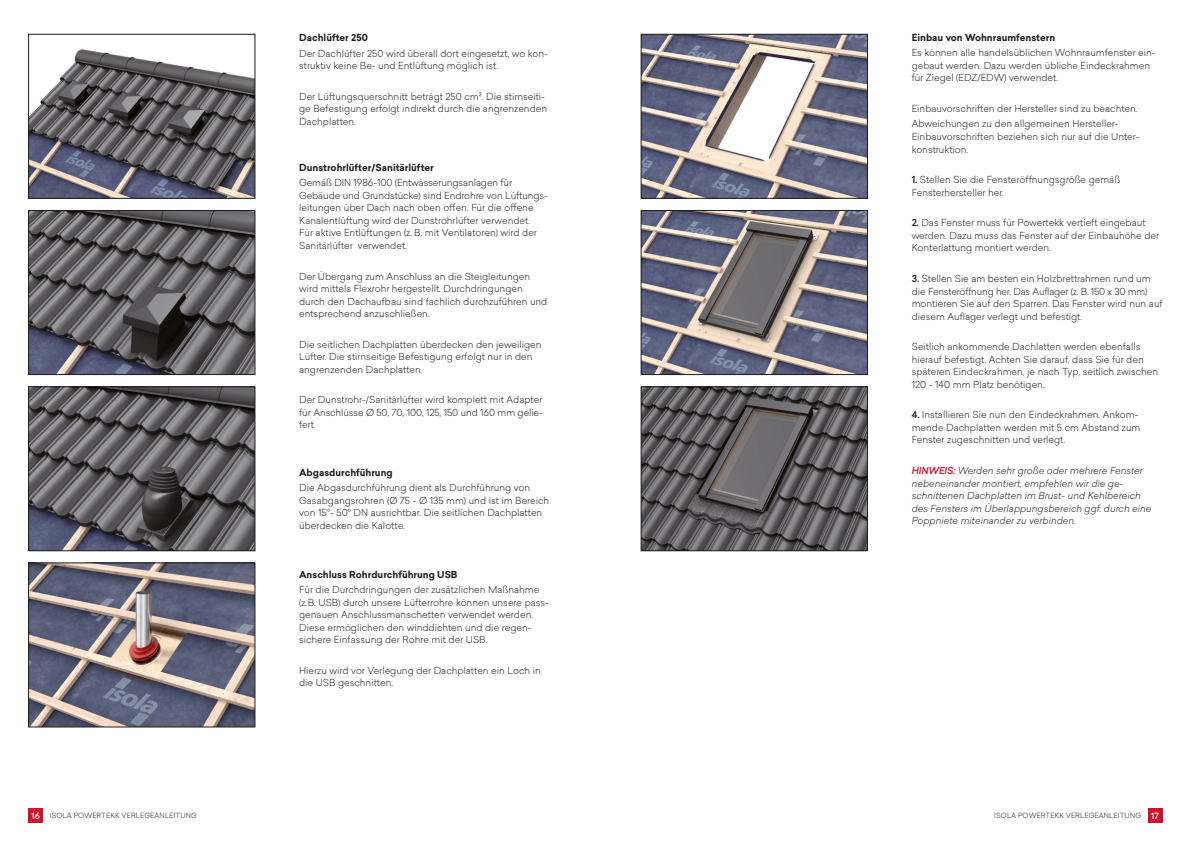
<style>
.page{position:relative;width:1191px;height:842px;background:#fff}
.page>*{position:absolute;margin:0;border:0;box-sizing:border-box;transform-origin:0 0}
.t1{font:300 9.5px/12.5px "Sailec";color:#1d1d1b}
.t2{font:italic 300 9.5px/12.5px "Sailec";color:#1d1d1b}
.t3{font:700 9.5px "Sailec";color:#1d1d1b}
.t4{font:300 7px "Sailec";letter-spacing:.02em;color:#1d1d1b}
.s1{font-weight:500}
.s2{font-weight:500;color:#da0725}
.s3{font-weight:500;font-size:8.5px;color:#fff}
</style>
<div class="page">
<div style="left:28px;top:808px;width:15px;height:15px;background:#d0122d"></div>
<div style="left:1147px;top:808px;width:15px;height:15px;background:#d0122d"></div>
<img style="left:30px;top:49px;width:223px;height:148px">
<div style="left:28px;top:34px;width:227px;height:165px;border:1px solid #1d1d1b"></div>
<img style="left:30px;top:212px;width:223px;height:161px">
<div style="left:28px;top:210px;width:227px;height:165px;border:1px solid #1d1d1b"></div>
<img style="left:30px;top:388px;width:223px;height:161px">
<div style="left:28px;top:386px;width:227px;height:165px;border:1px solid #1d1d1b"></div>
<img style="left:30px;top:565px;width:223px;height:160px">
<div style="left:28px;top:563px;width:227px;height:164px;border:1px solid #1d1d1b"></div>
<img style="left:643px;top:36px;width:222px;height:161px">
<div style="left:641px;top:34px;width:226px;height:165px;border:1px solid #1d1d1b"></div>
<img style="left:643px;top:212px;width:222px;height:161px">
<div style="left:641px;top:210px;width:226px;height:165px;border:1px solid #1d1d1b"></div>
<img style="left:643px;top:388px;width:222px;height:161px">
<div style="left:641px;top:386px;width:226px;height:165px;border:1px solid #1d1d1b"></div>
<p class="t3" style="left:299px;top:31px;width:70px">Dachlüfter 250</p>
<p class="t1" style="left:299px;top:47px;width:250px">Der Dachlüfter 250 wird überall dort eingesetzt, wo kon&shy;struktiv keine Be- und Entlüftung möglich ist.</p>
<p class="t1" style="left:299px;top:90px;width:249px">Der Lüftungsquerschnitt beträgt 250 cm2. Die stirnseiti&shy;ge Befestigung erfolgt indirekt durch die angrenzenden<br>Dachplatten.</p>
<p class="t3" style="left:299px;top:161px;width:136px">Dunstrohrlüfter/Sanitärlüfter</p>
<p class="t1" style="left:299px;top:176px;width:250px">Gemäß DIN 1986-100 (Entwässerungsanlagen für Gebäude und Grundstücke) sind Endrohre von Lüftungs&shy;leitungen über Dach nach oben offen. Für die offene Kanalentlüftung wird der Dunstrohrlüfter verwendet.<br>Für aktive Entlüftungen (z. B. mit Ventilatoren) wird der Sanitärlüfter verwendet.</p>
<p class="t1" style="left:299px;top:270px;width:250px">Der Übergang zum Anschluss an die Steigleitungen wird mittels Flexrohr hergestellt. Durchdringungen durch den Dachaufbau sind fachlich durchzuführen und entsprechend anzuschließen.</p>
<p class="t1" style="left:299px;top:338px;width:244px">Die seitlichen Dachplatten überdecken den jeweiligen<br>Lüfter. Die stirnseitige Befestigung erfolgt nur in den angrenzenden Dachplatten.</p>
<p class="t1" style="left:299px;top:393px;width:245px;text-align:justify">Der Dunstrohr-/Sanitärlüfter wird komplett mit Adapter für Anschlüsse Ø 50, 70, 100, 125, 150 und 160 mm gelie&shy;fert.</p>
<p class="t3" style="left:299px;top:466px;width:95px">Abgasdurchführung</p>
<p class="t1" style="left:299px;top:481px;width:252px">Die Abgasdurchführung dient als Durchführung von Gasabgangsrohren (Ø 75 - Ø 135 mm) und ist im Bereich von 15°- 50° DN ausrichtbar. Die seitlichen Dachplatten überdecken die Kalotte.</p>
<p class="t3" style="left:299px;top:567px;width:160px">Anschluss Rohrdurchführung USB</p>
<p class="t1" style="left:299px;top:583px;width:251px">Für die Durchdringungen der zusätzlichen Maßnahme (z.B. USB) durch unsere Lüfterrohre können unsere pass&shy;genauen Anschlussmanschetten verwendet werden.<br>Diese ermöglichen den winddichten und die regen&shy;sichere Einfassung der Rohre mit der USB.</p>
<p class="t1" style="left:299px;top:664px;width:243px">Hierzu wird vor Verlegung der Dachplatten ein Loch in die USB geschnitten.</p>
<p class="t3" style="left:911px;top:31px;width:145px">Einbau von Wohnraumfenstern</p>
<p class="t1" style="left:911px;top:46px;width:245px">Es können alle handelsüblichen Wohnraumfenster ein&shy;gebaut werden. Dazu werden übliche Eindeckrahmen für Ziegel (EDZ/EDW) verwendet.</p>
<p class="t1" style="left:911px;top:101px;width:227px;line-height:15.3px">Einbauvorschriften der Hersteller sind zu beachten.<br>Abweichungen zu den allgemeinen Hersteller-</p>
<p class="t1" style="left:911px;top:130px;width:229px">Einbauvorschriften beziehen sich nur auf die Unter&shy;konstruktion.</p>
<p class="t1" style="left:911px;top:173px;width:210px"><span class="s1">1.</span> Stellen Sie die Fensteröffnungsgröße gemäß<br>Fensterhersteller her.</p>
<p class="t1" style="left:911px;top:216px;width:249px"><span class="s1">2.</span> Das Fenster muss für Powertekk vertieft eingebaut werden. Dazu muss das Fenster auf der Einbauhöhe der<br>Konterlattung montiert werden.</p>
<p class="t1" style="left:911px;top:272px;width:252px"><span class="s1">3.</span> Stellen Sie am besten ein Holzbrettrahmen rund um die Fensteröffnung her. Das Auflager (z. B. 150 x 30 mm) montieren Sie auf den Sparren. Das Fenster wird nun auf diesem Auflager verlegt und befestigt.</p>
<p class="t1" style="left:911px;top:340px;width:248px">Seitlich ankommende Dachlatten werden ebenfalls hierauf befestigt. Achten Sie darauf, dass Sie für den späteren Eindeckrahmen, je nach Typ, seitlich zwischen 120 - 140 mm Platz benötigen.</p>
<p class="t1" style="left:911px;top:408px;width:230px"><span class="s1">4.</span> Installieren Sie nun den Eindeckrahmen. Ankom&shy;mende Dachplatten werden mit 5 cm Abstand zum<br>Fenster zugeschnitten und verlegt.</p>
<p class="t2" style="left:911px;top:464px;width:241px"><span class="s2">HINWEIS:</span> Werden sehr große oder mehrere Fenster nebeneinander montiert, empfehlen wir die ge&shy;schnittenen Dachplatten im Brust- und Kehlbereich des Fensters im Überlappungsbereich ggf. durch eine Poppniete miteinander zu verbinden.</p>
<p class="t4" style="left:32px;top:811px;width:167px"><span class="s3">16</span> ISOLA POWERTEKK VERLEGEANLEITUNG</p>
<p class="t4" style="left:994px;top:811px;width:166px">ISOLA POWERTEKK VERLEGEANLEITUNG <span class="s3">17</span></p>
</div>
